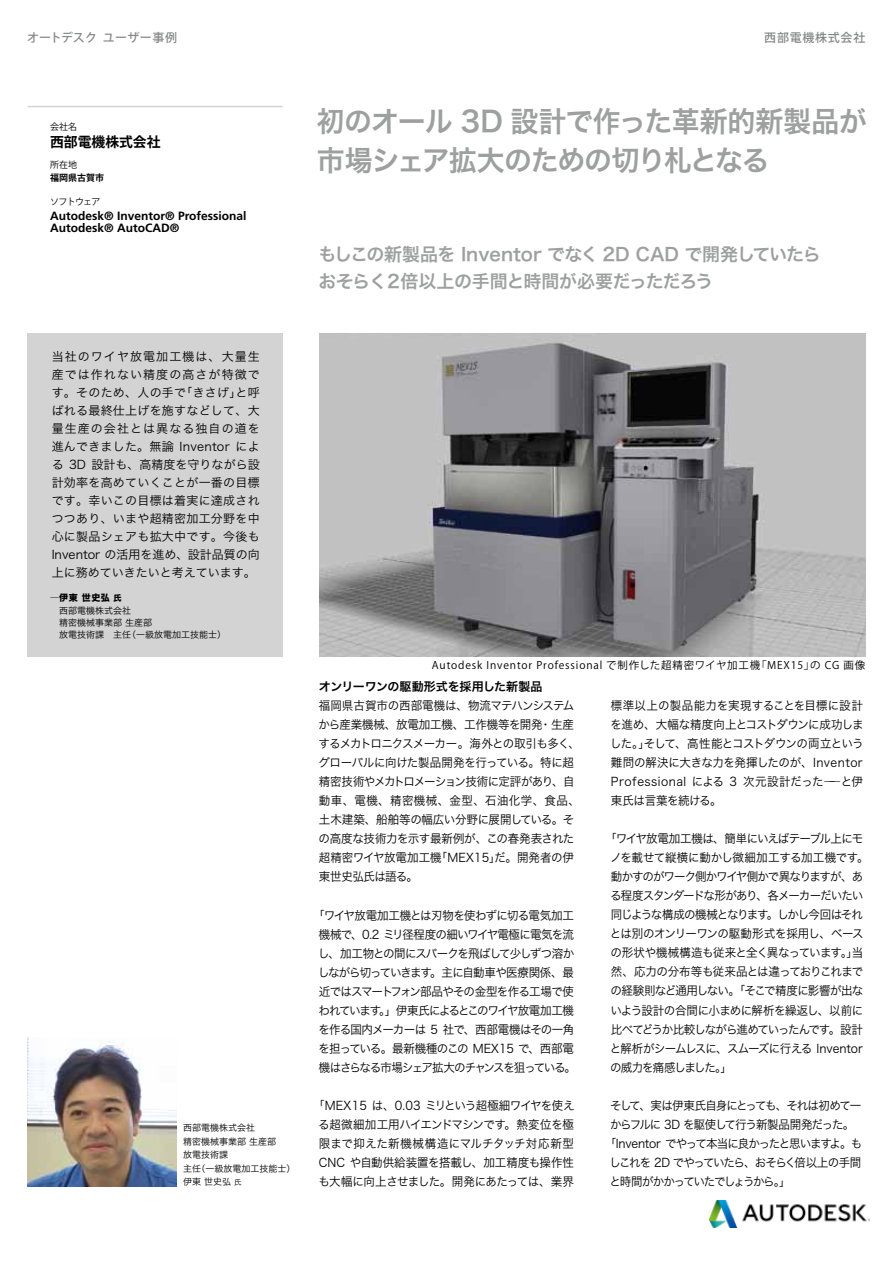
<style>
.page{position:relative;width:893px;height:1263px;background:#fff}
.page>*{position:absolute;margin:0;border:0;box-sizing:border-box;transform-origin:0 0}
.t1{font:28.5px/39px "Hira Kaku Pro W6";letter-spacing:-.03em;color:#9e9f9f}
.t2{font:18px/27px "Hira Kaku Pro W6";letter-spacing:-.02em;color:#9e9f9f}
.t3{font:700 13.8px "Koz Go Pro";color:#000}
.t4{font:12px/19px "Hira Kaku Pro W3";letter-spacing:-.04em;color:#000;scale:.96 1}
.t5{font:12px/19px "Hira Kaku Pro W3";letter-spacing:-.06em;color:#000;scale:.96 1}
.t6{font:12px/18px "Hira Kaku Pro W3";letter-spacing:.02em;color:#000}
.t7{font:12px/19px "Hira Kaku Pro W3";letter-spacing:-.015em;color:#000;text-align:center;scale:.96 1}
.t8{font:12px/19px "Hira Kaku Pro W3";letter-spacing:-.065em;color:#000;text-align:right;scale:.96 1}
.t9{font:12px/19px "Hira Kaku Pro W3";letter-spacing:-.085em;color:#000;scale:.96 1}
.t10{font:12px "Hira Kaku Pro W3";letter-spacing:-.095em;color:#000;scale:.96 1}
.t11{font:12px/18px "Hira Kaku Pro W3";letter-spacing:.09em;color:#000;text-align:right}
.t12{font:12px/19px "Hira Kaku Pro W3";letter-spacing:-.02em;color:#000;text-align:right;scale:.96 1}
.t13{font:12px "Hira Kaku Pro W3";letter-spacing:-.08em;color:#000;scale:.96 1}
.t14{font:700 12px/12px "Frutiger";color:#000}
.t15{font:12px "Hira Kaku Pro W3";letter-spacing:-.105em;color:#000;scale:.96 1}
.t16{font:12px "Hira Kaku Pro W3";letter-spacing:-.09em;color:#000;scale:.96 1}
.t17{font:12px "Hira Kaku Pro W3";letter-spacing:.03em;color:#000;scale:.96 1}
.t18{font:12px/19px "Hira Kaku Pro W3";letter-spacing:.04em;color:#000;scale:.96 1}
.t19{font:500 12px "Koz Go Pro";letter-spacing:.05em;color:#848686}
.t20{font:12px "Hira Kaku Pro W6";letter-spacing:-.015em;color:#000}
.t21{font:12px "Hira Kaku Pro W3";letter-spacing:-.11em;color:#000;scale:.96 1}
.t22{font:12px "Hira Kaku Pro W3";color:#000;scale:.96 1}
.t23{font:12px "Hira Kaku Pro W3";letter-spacing:.005em;color:#000;scale:.96 1}
.t24{font:12px "Hira Kaku Pro W3";letter-spacing:-.04em;color:#000}
.t25{font:10.5px "Koz Go Pro";letter-spacing:.08em;color:#000}
.t26{font:9px/13.5px "Hira Kaku Pro W3";color:#000}
.t27{font:9px "Koz Go Pro";letter-spacing:-.08em;color:#000}
.t28{font:9px "Hira Kaku Std N W8";color:#000}
.t29{font:700 9px "Koz Go Pro";color:#000}
.t30{font:7.5px "Hira Kaku Pro W3";color:#000}
.s1{font-size:8.25px}
</style>
<div class="page">
<img style="left:709px;top:1200px;width:161px;height:27px">
<hr style="left:28px;top:106px;width:255px;height:1px;background:#d3d4d5">
<div style="left:28px;top:333px;width:255px;height:324px;background:#d3d3d4"></div>
<img style="left:28px;top:1037px;width:149px;height:149px">
<img style="left:320px;top:333px;width:545px;height:324px">
<p class="t19" style="left:27px;top:29px;width:71px">オートデスク</p>
<p class="t19" style="left:103px;top:29px;width:76px">ユーザー事例</p>
<p class="t27" style="left:50px;top:121px;width:28px">会社名</p>
<p class="t3" style="left:50px;top:133px;width:112px">西部電機株式会社</p>
<p class="t27" style="left:50px;top:158px;width:28px">所在地</p>
<p class="t29" style="left:50px;top:172px;width:56px">福岡県古賀市</p>
<p class="t27" style="left:50px;top:196px;width:52px">ソフトウェア</p>
<p class="t14" style="left:50px;top:210px;width:198px">Autodesk® Inventor® Professional<br>Autodesk® AutoCADR</p>
<p class="t11" style="left:52px;top:347px;width:210px">当社のワイヤ放電加工機は、大量生産では作れない精度の高さが特徴でと呼</p>
<p class="t24" style="left:180px;top:382px;width:63px">「きさげ」</p>
<p class="t6" style="left:52px;top:383px;width:136px">す。そのため、人の手で</p>
<p class="t6" style="left:52px;top:401px;width:210px">ばれる最終仕上げを施すなどして、大</p>
<p class="t11" style="left:52px;top:419px;width:210px">量生産の会社とは異なる独自の道を</p>
<p class="t24" style="left:236px;top:436px;width:26px">によ</p>
<p class="t6" style="left:52px;top:437px;width:210px">進んできました。無論<br>る 3D 設計も、高精度を守りながら設計効率を高めていくことが一番の目標です。幸いこの目標は着実に達成されつつあり、いまや超精密加工分野を中心に製品シェアも拡大中です。今後も<br>Inventor の活用を進め、設計品質の向上に務めていきたいと考えています。</p>
<p class="t28" style="left:82px;top:592px;width:41px">世史弘<span class="s1">氏</span></p>
<p class="t6" style="left:179px;top:437px;width:52px">Inventor</p>
<p class="t28" style="left:50px;top:592px;width:29px">―伊東</p>
<p class="t26" style="left:59px;top:604px;width:73px">西部電機株式会社</p>
<p class="t26" style="left:50px;top:616px;width:103px">　精密機械事業部生産部</p>
<p class="t26" style="left:127px;top:628px;width:101px">（一級放電加工技能士(</p>
<p class="t26" style="left:50px;top:628px;width:82px">　放電技術課　主任</p>
<p class="t26" style="left:183px;top:1120px;width:94px">西部電機株式会社<br>精密機械事業部生産部放電技術課</p>
<p class="t26" style="left:197px;top:1161px;width:100px">（一級放電加工技能士(</p>
<p class="t26" style="left:183px;top:1161px;width:19px">主任</p>
<p class="t26" style="left:183px;top:1174px;width:49px">伊東世史弘</p>
<p class="t30" style="left:234px;top:1176px;width:9px">氏</p>
<p class="t19" style="left:764px;top:30px;width:103px">西部電機株式会社</p>
<h1 class="t1" style="left:317px;top:101px;width:552px">初のオール 3D 設計で作った革新的新製品が市場シェア拡大のための切り札となる</h1>
<h2 class="t2" style="left:318px;top:240px;width:504px">もしこの新製品を Inventor でなく 2D CAD で開発していたらおそらく2倍以上の手間と時間が必要だっただろう</h2>
<p class="t25" style="left:756px;top:658px;width:60px">「MEX15」</p>
<p class="t25" style="left:432px;top:658px;width:330px">Autodesk Inventor Professional で制作した超精密ワイヤ加工機</p>
<p class="t20" style="left:319px;top:676px;width:225px">オンリーワンの駆動形式を採用した新製品</p>
<p class="t12" style="left:319px;top:695px;width:268px">福岡県古賀市の西部電機は、物流マテハンシステム・生産</p>
<p class="t25" style="left:810px;top:658px;width:57px">の CG 画像</p>
<p class="t4" style="left:610px;top:695px;width:265px;text-align:right">標準以上の製品能力を実現することを目標に設計を進め、大幅な精度向上とコストダウンに成功しまそして、高性能とコストダウンの両立という</p>
<p class="t7" style="left:319px;top:714px;width:235px">から産業機械、放電加工機、工作機等を開発</p>
<p class="t8" style="left:318px;top:733px;width:274px">するメカトロニクスメーカー。海外との取引も多く、</p>
<p class="t4" style="left:318px;top:752px;width:268px">グローバルに向けた製品開発を行っている。特に超</p>
<p class="t8" style="left:319px;top:771px;width:268px">精密技術やメカトロメーション技術に定評があり、自</p>
<p class="t17" style="left:319px;top:790px;width:273px">動車、電機、精密機械、金型、石油化学、食品、</p>
<p class="t4" style="left:319px;top:809px;width:268px">土木建築、船舶等の幅広い分野に展開している。そ</p>
<p class="t4" style="left:319px;top:828px;width:268px">の高度な技術力を示す最新例が、この春発表された</p>
<p class="t22" style="left:436px;top:847px;width:145px">「MEX15 だ」。開発者の伊</p>
<p class="t4" style="left:610px;top:733px;width:43px">した。」</p>
<p class="t7" style="left:611px;top:752px;width:264px">難問の解決に大きな力を発揮したのが、Inventor</p>
<p class="t23" style="left:743px;top:771px;width:126px">次元設計だった――と伊</p>
<p class="t4" style="left:692px;top:771px;width:49px">による 3</p>
<p class="t18" style="left:611px;top:771px;width:117px">Professional<br>東氏は言葉を続ける。</p>
<p class="t5" style="left:605px;top:828px;width:270px">「ワイヤ放電加工機は、簡単にいえばテーブル上にモ</p>
<p class="t12" style="left:610px;top:847px;width:271px">ノを載せて縦横に動かし微細加工する加工機です。</p>
<p class="t10" style="left:611px;top:866px;width:264px">動かすのがワーク側かワイヤ側かで異なりますが、あ</p>
<p class="t10" style="left:610px;top:885px;width:265px">る程度スタンダードな形があり、各メーカーだいたい</p>
<p class="t9" style="left:767px;top:904px;width:102px">。しかし今回はそれ</p>
<p class="t4" style="left:319px;top:847px;width:129px">超精密ワイヤ放電加工機東世史弘氏は語る。</p>
<p class="t8" style="left:313px;top:905px;width:273px">「ワイヤ放電加工機とは刃物を使わずに切る電気加工機械で、0.2 ミリ径程度の細いワイヤ電極に電気を流し、加工物との間にスパークを飛ばして少しずつ溶か。主に自動車や医療関係、最</p>
<p class="t15" style="left:611px;top:904px;width:166px">同じような構成の機械となります</p>
<p class="t4" style="left:610px;top:923px;width:266px">とは別のオンリーワンの駆動形式を採用し、ベース</p>
<p class="t4" style="left:852px;top:942px;width:13px">当</p>
<p class="t5" style="left:610px;top:942px;width:266px">の形状や機械構造も従来と全く異なっています。」然、応力の分布等も従来品とは違っておりこれまでの経験則など通用しない。「そこで精度に影響が出ないよう設計の合間に小まめに解析を繰返し、以前に比べてどうか比較しながら進めていったんです。設計と解析がシームレスに、スムーズに行える Inventorの威力を痛感しました「。</p>
<p class="t13" style="left:610px;top:1094px;width:263px">そして、実は伊東氏自身にとっても、それは初めて一</p>
<p class="t13" style="left:610px;top:1113px;width:256px">からフルに 3D を駆使して行う新製品開発だった。</p>
<p class="t9" style="left:605px;top:1133px;width:270px">「Inventor でやって本当に良かったと思いますよ。も</p>
<p class="t16" style="left:610px;top:1152px;width:264px">しこれを 2D でやっていたら、おそらく倍以上の手間</p>
<p class="t21" style="left:609px;top:1171px;width:190px">と時間がかかっていたでしょうから「。</p>
<p class="t15" style="left:318px;top:961px;width:120px">しながら切っていきます</p>
<p class="t8" style="left:319px;top:981px;width:267px">近ではスマートフォン部品やその金型を作る工場で使</p>
<p class="t10" style="left:379px;top:999px;width:204px">。」伊東氏によるとこのワイヤ放電加工機</p>
<p class="t9" style="left:318px;top:1000px;width:270px">われています<br>を作る国内メーカーは 5 社で、西部電機はその一角を担っている。最新機種のこの MEX15 で、西部電機はさらなる市場シェア拡大のチャンスを狙っている。</p>
<p class="t7" style="left:313px;top:1095px;width:274px">「MEX15 は、0.03 ミリという超極細ワイヤを使える超微細加工用ハイエンドマシンです。熱変位を極限まで抑えた新機械構造にマルチタッチ対応新型<br>CNC や自動供給装置を搭載し、加工精度も操作性も大幅に向上させました。開発にあたっては、業界</p>
</div>
